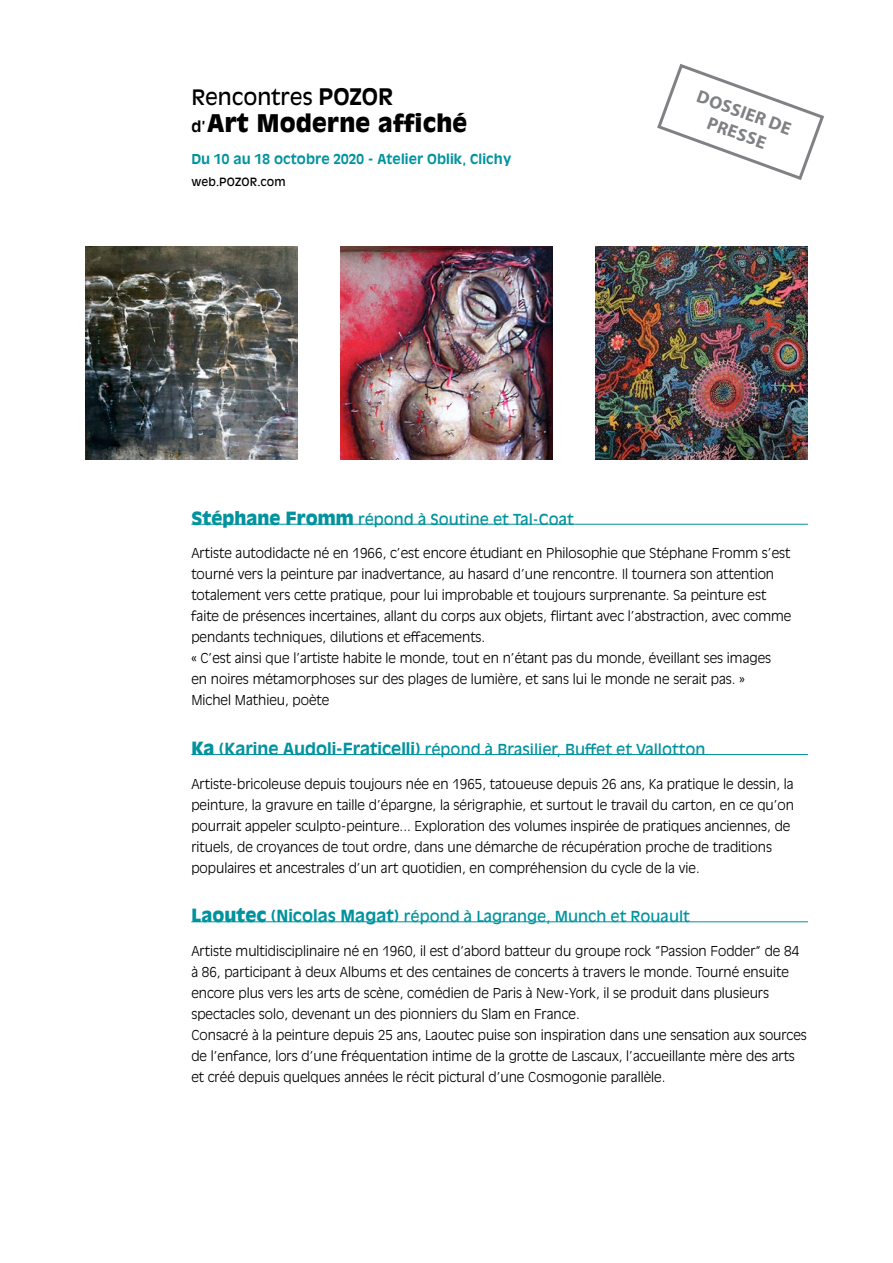
<style>
.page{position:relative;width:893px;height:1263px;background:#fff}
.page>*{position:absolute;margin:0;border:0;box-sizing:border-box;transform-origin:0 0}
.t1{font:900 24px "Antique Olive";letter-spacing:.01em;color:#000}
.t2{font:21px "Antique Olive";letter-spacing:-.005em;color:#000}
.t3{font:700 18px/21.6px "Myriad Pro";color:#808184;text-align:center}
.t4{font:15px "Antique Olive";color:#00939e}
.t5{font:300 13.5px/21px "Antique Olive";color:#000}
.t6{font:700 13.5px "Antique Olive";letter-spacing:.01em;color:#00939e}
.t7{font:11.25px "Antique Olive";letter-spacing:.01em;color:#000}
.s1{font-weight:700;font-size:22.5px}
.s2{font-weight:700;font-size:15px}
.s3{font-weight:900;font-size:18px}
.s4{font-weight:700;font-size:16.5px}
</style>
<div class="page">
<svg style="left:657px;top:64px;width:168px;height:116px"></svg>
<hr style="left:191px;top:524px;width:617px;height:1px;background:#00939e">
<hr style="left:191px;top:754px;width:617px;height:1px;background:#00939e">
<hr style="left:191px;top:921px;width:617px;height:1px;background:#00939e">
<img style="left:595px;top:247px;width:213px;height:212px">
<img style="left:340px;top:247px;width:213px;height:212px">
<img style="left:85px;top:247px;width:213px;height:212px">
<h2 class="t2" style="left:191px;top:85px;width:203px">Rencontres <span class="s1">POZOR</span></h2>
<h1 class="t1" style="left:191px;top:109px;width:277px"><span class="s2">d’</span>Art Moderne affiché</h1>
<p class="t6" style="left:191px;top:150px;width:321px">Du 10 au 18 octobre 2020 - Atelier Oblik, Clichy</p>
<p class="t7" style="left:191px;top:175px;width:96px">web.POZOR.com</p>
<h3 class="t3" style="left:701px;top:85px;width:100px;rotate:20deg">Dossier d e<br>Presse</h3>
<p class="t4" style="left:191px;top:510px;width:384px"><span class="s3">Stéphane Fromm</span> répond à Soutine et Tal-Coat</p>
<p class="t5" style="left:191px;top:543px;width:602px">Artiste autodidacte né en 1966, c’est encore étudiant en Philosophie que Stéphane Fromm s’est tourné vers la peinture par inadvertance, au hasard d’une rencontre. Il tournera son attention totalement vers cette pratique, pour lui improbable et toujours surprenante. Sa peinture est faite de présences incertaines, allant du corps aux objets, flirtant avec l’abstraction, avec comme pendants techniques, dilutions et effacements.<br>« C’est ainsi que l’artiste habite le monde, tout en n’étant pas du monde, éveillant ses images<br>en noires métamorphoses sur des plages de lumière, et sans lui le monde ne serait pas. »<br>Michel Mathieu, poète</p>
<p class="t4" style="left:191px;top:740px;width:516px"><span class="s3">Ka</span> <span class="s4">(Karine Audoli-Fraticelli)</span> répond à Brasilier, Buffet et Vallotton</p>
<p class="t5" style="left:191px;top:773px;width:604px">Artiste-bricoleuse depuis toujours née en 1965, tatoueuse depuis 26 ans, Ka pratique le dessin, la peinture, la gravure en taille d’épargne, la sérigraphie, et surtout le travail du carton, en ce qu’on pourrait appeler sculpto-peinture... Exploration des volumes inspirée de pratiques anciennes, de rituels, de croyances de tout ordre, dans une démarche de récupération proche de traditions populaires et ancestrales d’un art quotidien, en compréhension du cycle de la vie.</p>
<p class="t4" style="left:191px;top:908px;width:500px"><span class="s3">Laoutec</span> <span class="s4">(Nicolas Magat)</span> répond à Lagrange, Munch et Rouault</p>
<p class="t5" style="left:191px;top:941px;width:617px">Artiste multidisciplinaire né en 1960, il est d’abord batteur du groupe rock “Passion Fodder“ de 84 à 86, participant à deux Albums et des centaines de concerts à travers le monde. Tourné ensuite encore plus vers les arts de scène, comédien de Paris à New-York, il se produit dans plusieurs spectacles solo, devenant un des pionniers du Slam en France.<br>Consacré à la peinture depuis 25 ans, Laoutec puise son inspiration dans une sensation aux sources de l’enfance, lors d’une fréquentation intime de la grotte de Lascaux, l’accueillante mère des arts et créé depuis quelques années le récit pictural d’une Cosmogonie parallèle.</p>
</div>
